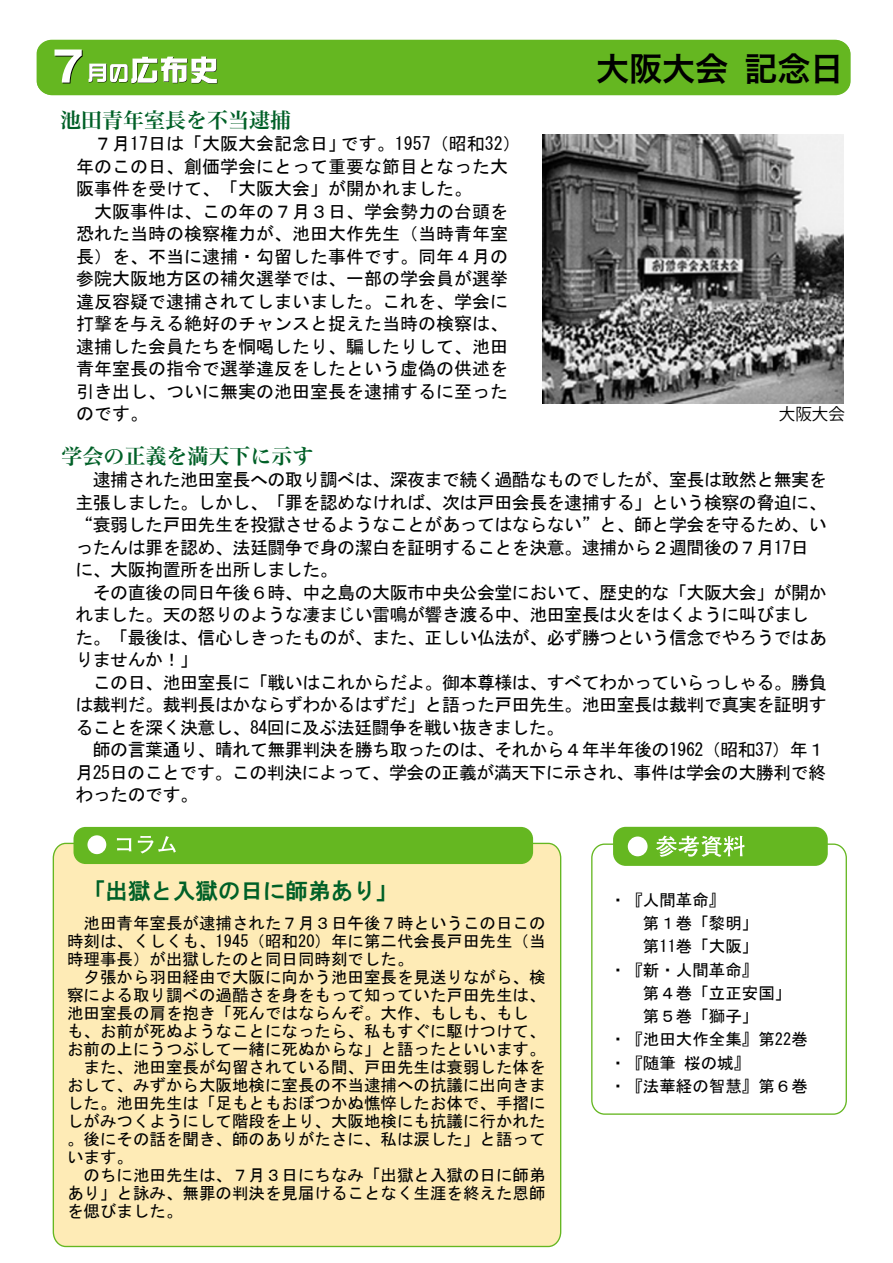
<style>
.page{position:relative;width:893px;height:1263px;background:#fff}
.page>*{position:absolute;margin:0;border:0;box-sizing:border-box;transform-origin:0 0}
.t1{font:33px "Hira Kaku Pro W6";color:#000}
.t2{font:22.5px "HG Gothic E";color:#006027}
.t3{font:21px "Hira Min Pro N W6";color:#006027}
.t4{font:18px/22.5px "MS Gothic";letter-spacing:-.03em;color:#000}
.t5{font:18px/22.5px "MS Gothic";color:#000}
.t6{font:16.5px/18px "MS Gothic";color:#000}
.t7{font:16.5px "Koz Go Pr 6 N";color:#000}
</style>
<div class="page">
<div style="left:52px;top:842px;width:510px;height:406px;background:#feebb6"></div>
<div style="left:74px;top:827px;width:459px;height:37px;background:#65b721;border-radius:12px"></div>
<div style="left:87px;top:835px;width:19px;height:19px;background:#fff;border-radius:50%"></div>
<svg style="left:117px;top:838px;width:14px;height:13px"></svg>
<svg style="left:138px;top:836px;width:38px;height:17px"></svg>
<div style="left:37px;top:40px;width:813px;height:55px;background:#65b721;border-radius:15px"></div>
<svg style="left:89px;top:56px;width:128px;height:28px"></svg>
<div style="left:591px;top:843px;width:256px;height:272px;border:1px solid #65b721;border-radius:13px"></div>
<div style="left:613px;top:827px;width:215px;height:39px;background:#65b721;border-radius:13px"></div>
<div style="left:628px;top:836px;width:20px;height:20px;background:#fff;border-radius:50%"></div>
<svg style="left:656px;top:836px;width:88px;height:21px"></svg>
<svg style="left:55px;top:50px;width:28px;height:33px"></svg>
<img style="left:542px;top:135px;width:302px;height:268px">
<p class="t3" style="left:60px;top:102px;width:232px">池田青年室長を不当逮捕</p>
<p class="t5" style="left:76px;top:132px;width:446px">　７月17日は「大阪大会記念日」です。1957（昭和32）年のこの日、創価学会にとって重要な節目となった大阪事件を受けて、「大阪大会」が開かれました。<br>　大阪事件は、この年の７月３日、学会勢力の台頭を恐れた当時の検察権力が、池田大作先生（当時青年室長）を、不当に逮捕・勾留した事件です。同年４月の参院大阪地方区の補欠選挙では、一部の学会員が選挙違反容疑で逮捕されてしまいました。これを、学会に打撃を与える絶好のチャンスと捉えた当時の検察は、逮捕した会員たちを恫喝したり、騙したりして、池田青年室長の指令で選挙違反をしたという虚偽の供述を引き出し、ついに無実の池田室長を逮捕するに至ったのです。</p>
<p class="t3" style="left:62px;top:438px;width:254px">学会の正義を満天下に示す</p>
<h1 class="t1" style="left:596px;top:39px;width:249px">大阪大会記念日</h1>
<p class="t7" style="left:779px;top:404px;width:67px">大阪大会</p>
<p class="t4" style="left:75px;top:468px;width:753px">　逮捕された池田室長への取り調べは、深夜まで続く過酷なものでしたが、室長は敢然と無実を主張しました。しかし、「罪を認めなければ、次は戸田会長を逮捕する」という検察の脅迫に、“衰弱した戸田先生を投獄させるようなことがあってはならない”と、師と学会を守るため、いったんは罪を認め、法廷闘争で身の潔白を証明することを決意。逮捕から２週間後の７月17日に、大阪拘置所を出所しました。<br>　その直後の同日午後６時、中之島の大阪市中央公会堂において、歴史的な「大阪大会」が開かれました。天の怒りのような凄まじい雷鳴が響き渡る中、池田室長は火をはくように叫びました。「最後は、信心しきったものが、また、正しい仏法が、必ず勝つという信念でやろうではありませんか！」<br>　この日、池田室長に「戦いはこれからだよ。御本尊様は、すべてわかっていらっしゃる。勝負は裁判だ。裁判長はかならずわかるはずだ」と語った戸田先生。池田室長は裁判で真実を証明することを深く決意し、84回に及ぶ法廷闘争を戦い抜きました。<br>　師の言葉通り、晴れて無罪判決を勝ち取ったのは、それから４年半年後の1962（昭和37）年１月25日のことです。この判決によって、学会の正義が満天下に示され、事件は学会の大勝利で終わったのです。</p>
<p class="t2" style="left:83px;top:880px;width:316px">「出獄と入獄の日に師弟あり」</p>
<p class="t6" style="left:67px;top:914px;width:480px">　池田青年室長が逮捕された７月３日午後７時というこの日この時刻は、くしくも、1945（昭和20）年に第二代会長戸田先生（当時理事長）が出獄したのと同日同時刻でした。<br>　夕張から羽田経由で大阪に向かう池田室長を見送りながら、検察による取り調べの過酷さを身をもって知っていた戸田先生は、池田室長の肩を抱き「死んではならんぞ。大作、もしも、もしも、お前が死ぬようなことになったら、私もすぐに駆けつけて、お前の上にうつぶして一緒に死ぬからな」と語ったといいます。　また、池田室長が勾留されている間、戸田先生は衰弱した体をおして、みずから大阪地検に室長の不当逮捕への抗議に出向きました。池田先生は「足もともおぼつかぬ憔悴したお体で、手摺にしがみつくようにして階段を上り、大阪地検にも抗議に行かれた。後にその話を聞き、師のありがたさに、私は涙した」と語っています。<br>　のちに池田先生は、７月３日にちなみ「出獄と入獄の日に師弟あり」と詠み、無罪の判決を見届けることなく生涯を終えた恩師を偲びました。</p>
<p class="t6" style="left:610px;top:888px;width:199px;line-height:23.2px">・『人間革命』<br>　　第１巻「黎明」<br>　　第11巻「大阪」<br>・『新・人間革命』<br>　　第４巻「立正安国」　　第５巻「獅子」<br>・『池田大作全集』第22巻・『随筆 桜の城』<br>・『法華経の智慧』第６巻</p>
</div>
